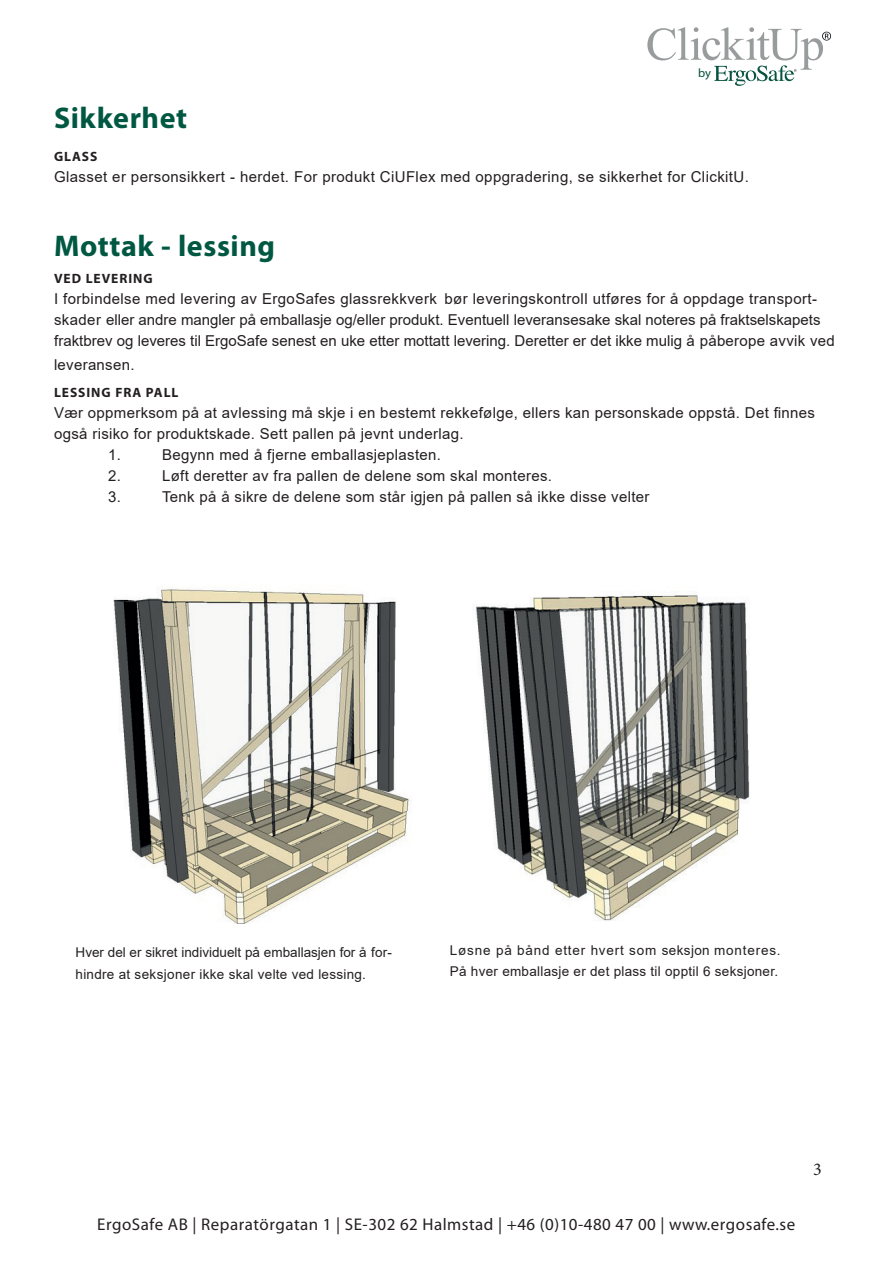
<style>
.page{position:relative;width:893px;height:1263px;background:#fff}
.page>*{position:absolute;margin:0;border:0;box-sizing:border-box;transform-origin:0 0}
.t1{font:700 30px "Myriad Pro";letter-spacing:.02em;color:#005842}
.t2{font:18px "Minion Pro";color:#231f20}
.t3{font:16.95px "Myriad";letter-spacing:.03em;color:#231f20}
.t4{font:15px "Arial";letter-spacing:.02em;color:#231f20}
.t5{font:15px/21px "Arial";color:#231f20}
.t6{font:13.5px/21.6px "Arial";letter-spacing:.02em;color:#231f20}
.t7{font:700 13.5px "Myriad Pro";letter-spacing:.07em;color:#231f20}
.t8{font:12.15px "Myriad Pro";color:#05523e}
</style>
<div class="page">
<svg style="left:647px;top:27px;width:184px;height:59px"></svg>
<img style="left:113px;top:588px;width:297px;height:335px">
<img style="left:476px;top:592px;width:274px;height:329px">
<p class="t8" style="left:698px;top:65px;width:14px">by</p>
<h1 class="t1" style="left:54px;top:98px;width:135px">Sikkerhet</h1>
<p class="t7" style="left:54px;top:147px;width:45px">GLASS</p>
<p class="t4" style="left:54px;top:166px;width:696px">Glasset er personsikkert - herdet. For produkt CiUFlex med oppgradering, se sikkerhet for ClickitU.</p>
<h1 class="t1" style="left:54px;top:227px;width:223px">Mottak - lessing</h1>
<p class="t7" style="left:54px;top:270px;width:100px">VED LEVERING</p>
<p class="t5" style="left:54px;top:289px;width:782px">I forbindelse med levering av ErgoSafes glassrekkverk bør leveringskontroll utføres for å oppdage transport&shy;skader eller andre mangler på emballasje og/eller produkt. Eventuell leveransesake skal noteres på fraktselskapets fraktbrev og leveres til ErgoSafe senest en uke etter mottatt levering. Deretter er det ikke mulig å påberope avvik ved</p>
<p class="t4" style="left:54px;top:355px;width:82px">leveransen.</p>
<p class="t7" style="left:54px;top:384px;width:126px">LESSING FRA PALL</p>
<p class="t4" style="left:54px;top:403px;width:762px">Vær oppmerksom på at avlessing må skje i en bestemt rekkefølge, ellers kan personskade oppstå. Det finnes</p>
<p class="t4" style="left:54px;top:424px;width:411px">også risiko for produktskade. Sett pallen på jevnt underlag.</p>
<p class="t4" style="left:108px;top:445px;width:14px">1.</p>
<p class="t4" style="left:162px;top:445px;width:280px">Begynn med å fjerne emballasjeplasten.</p>
<p class="t4" style="left:108px;top:466px;width:14px">2.</p>
<p class="t4" style="left:162px;top:466px;width:391px">Løft deretter av fra pallen de delene som skal monteres.</p>
<p class="t4" style="left:108px;top:487px;width:14px">3.</p>
<p class="t4" style="left:162px;top:487px;width:489px">Tenk på å sikre de delene som står igjen på pallen så ikke disse velter</p>
<p class="t6" style="left:76px;top:941px;width:318px">Hver del er sikret individuelt på emballasjen for å for&shy;hindre at seksjoner ikke skal velte ved lessing.</p>
<p class="t6" style="left:450px;top:939px;width:332px;line-height:21px">Løsne på bånd etter hvert som seksjon monteres.<br>På hver emballasje er det plass til opptil 6 seksjoner.</p>
<p class="t3" style="left:97px;top:1216px;width:700px">ErgoSafe AB | Reparatörgatan 1 | SE-302 62 Halmstad | +46 (0)10-480 47 00 | www.ergosafe.se</p>
<p class="t2" style="left:813px;top:1157px;width:10px">3</p>
</div>
